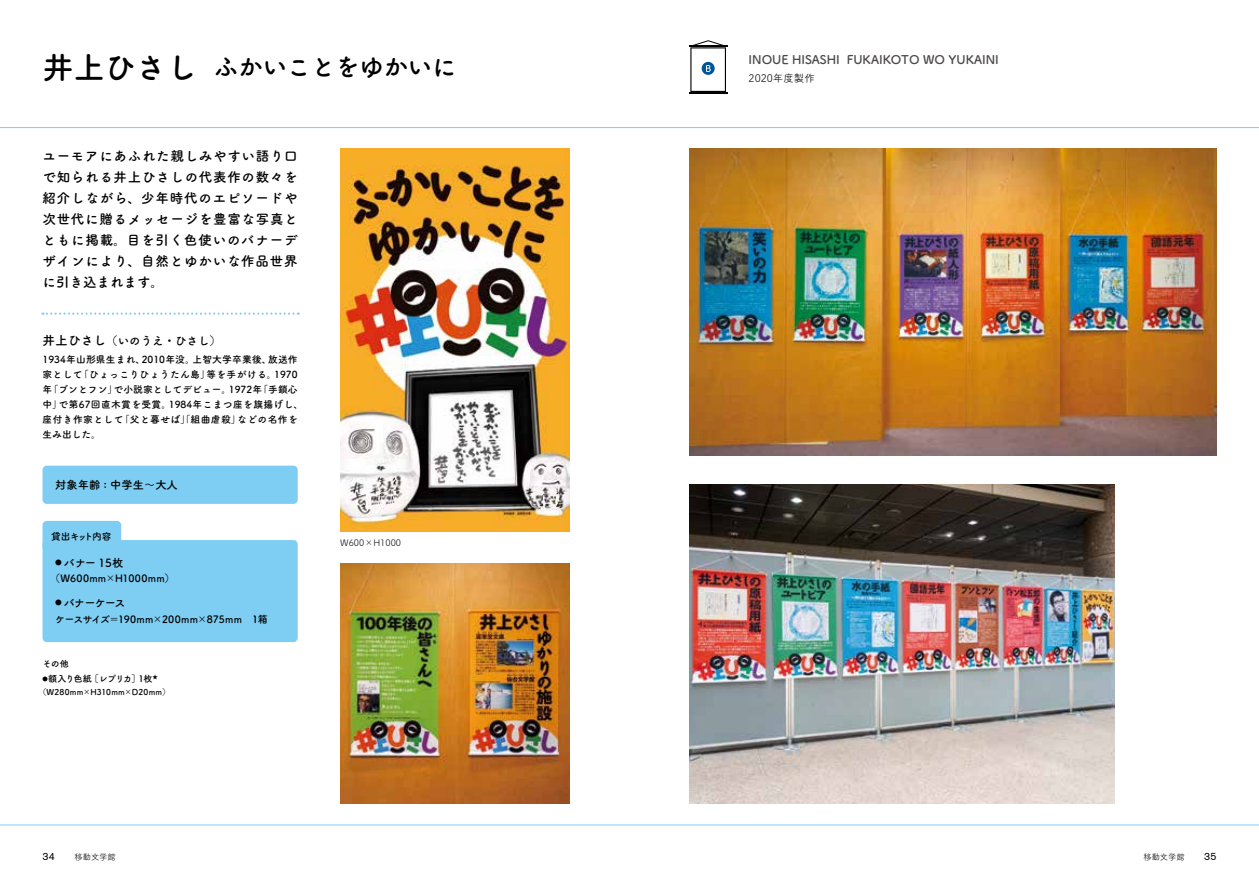
<style>
.page{position:relative;width:1259px;height:893px;background:#fff}
.page>*{position:absolute;margin:0;border:0;box-sizing:border-box;transform-origin:0 0}
.t1{font:700 25.2px "Tsuku A Rd Gothic";letter-spacing:-.04em;color:#000}
.t2{font:700 13.5px/21px "Tsuku A Rd Gothic";letter-spacing:.06em;color:#000;text-align:justify}
.t3{font:700 12px "Tsuku A Rd Gothic";color:#4c4948}
.t4{font:700 11.55px "Tsuku A Rd Gothic";color:#000}
.t5{font:700 11.25px "Tsuku A Rd Gothic";color:#000}
.t6{font:10.5px "Tsuku A Rd Gothic";color:#000}
.t7{font:10.5px "Akzidenz Grotesk Pro";color:#000}
.t8{font:700 10.2px "Tsuku A Rd Gothic";letter-spacing:.015em;color:#000}
.t9{font:700 9.75px/15px "Tsuku A Rd Gothic";letter-spacing:.02em;color:#000}
.t10{font:700 9.75px "Tsuku A Rd Gothic";letter-spacing:-.11em;color:#000}
.t11{font:700 9px/15px "Tsuku A Rd Gothic";letter-spacing:-.07em;color:#000}
.t12{font:9px "Tsuku A Rd Gothic";color:#000}
.t13{font:8.25px "Tsuku A Rd Gothic";color:#000}
.t14{font:700 8.1px "Tsuku A Rd Gothic";letter-spacing:.02em;color:#000}
.s1{font-size:31.5px}
.s2{font-size:12.75px}
</style>
<div class="page">
<hr style="left:0;top:127px;width:1259px;height:1px;background:#7ecef4">
<div style="left:43px;top:466px;width:255px;height:38px;background:#7ecef4;border-radius:4px"></div>
<div style="left:43px;top:540px;width:255px;height:102px;background:#7ecef4;border-radius:4px"></div>
<div style="left:43px;top:521px;width:78px;height:31px;background:#7ecef4;border-radius:4px"></div>
<svg style="left:43px;top:313px;width:256px;height:2px"></svg>
<hr style="left:0;top:825px;width:1259px;height:1px;background:#7ecef4">
<img style="left:340px;top:149px;width:230px;height:382px">
<img style="left:340px;top:563px;width:230px;height:241px">
<img style="left:689px;top:149px;width:527px;height:306px">
<img style="left:689px;top:485px;width:425px;height:319px">
<hr style="left:689px;top:45px;width:38px;height:2px;background:#000">
<hr style="left:689px;top:93px;width:38px;height:1px;background:#000">
<svg style="left:690px;top:40px;width:36px;height:52px"></svg>
<h1 class="t1" style="left:43px;top:47px;width:415px"><span class="s1">井上ひさし</span> ふかいことをゆかいに</h1>
<h2 class="t2" style="left:43px;top:144px;width:257px">ユーモアにあふれた親しみやすい語り口で知られる井上ひさしの代表作の数々を紹介しながら、少年時代のエピソードや次世代に贈るメッセージを豊富な写真とともに掲載。目を引く色使いのバナーデザインにより、自然とゆかいな作品世界に引き込まれます。</h2>
<p class="t4" style="left:43px;top:331px;width:180px"><span class="s2">井上ひさし</span>（いのうえ・ひさし）</p>
<p class="t9" style="left:43px;top:352px;width:262px">1934年山形県生まれ、2010年没。上智大学卒業後、放送作家として「ひょっこりひょうたん島」等を手がける。1970年「ブンとフン」で小説家としてデビュー。1972年「手鎖心中」で第67回直木賞を受賞。1984年こまつ座を旗揚げし、座付き作家として「父と暮せば」「組曲虐殺」などの名作を生み出した。</p>
<p class="t5" style="left:55px;top:476px;width:124px">対象年齢 : 中学生～大人</p>
<p class="t10" style="left:51px;top:529px;width:62px">貸出キット内容</p>
<p class="t5" style="left:55px;top:554px;width:70px"><sup>●</sup> バナー 15枚</p>
<p class="t8" style="left:50px;top:570px;width:126px">（W600mm×H1000mm）</p>
<p class="t5" style="left:55px;top:594px;width:72px"><sup>●</sup> バナーケース</p>
<p class="t8" style="left:55px;top:611px;width:214px">ケースサイズ＝190mm×200mm×875mm　1箱</p>
<p class="t11" style="left:43px;top:656px;width:117px">その他<br><sup>◉</sup>額入り色紙［レプリカ］1枚<sup>★</sup></p>
<p class="t14" style="left:38px;top:686px;width:133px">（W280mm×H310mm×D20mm）</p>
<p class="t12" style="left:340px;top:536px;width:62px">W600×H1000</p>
<p class="t3" style="left:748px;top:50px;width:252px">INOUE HISASHI FUKAIKOTO WO YUKAINI</p>
<p class="t6" style="left:748px;top:70px;width:68px">2020年度製作</p>
<p class="t7" style="left:43px;top:850px;width:14px">34</p>
<p class="t13" style="left:74px;top:850px;width:43px">移動文学館</p>
<p class="t13" style="left:1143px;top:850px;width:43px">移動文学館</p>
<p class="t7" style="left:1204px;top:850px;width:14px">35</p>
</div>
